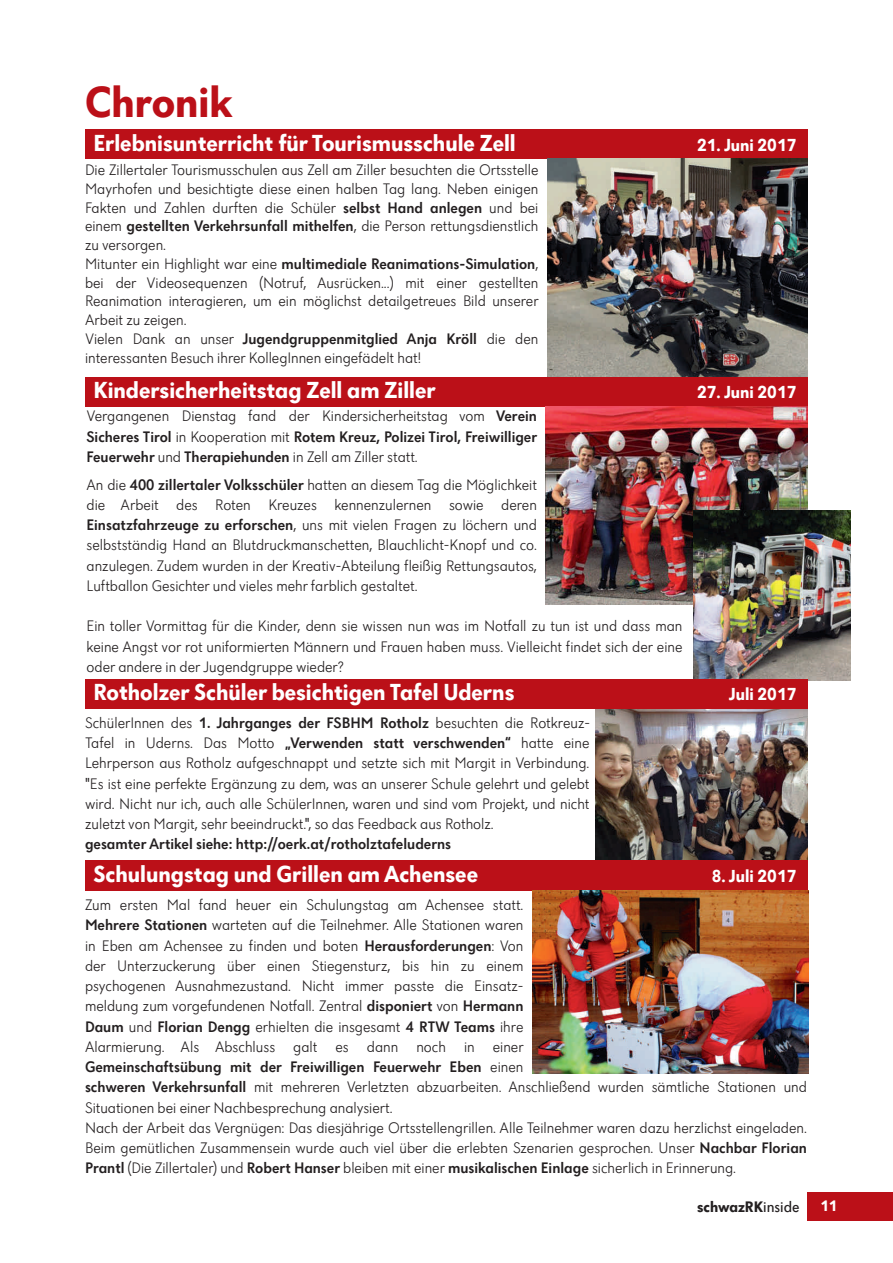
<style>
.page{position:relative;width:893px;height:1263px;background:#fff}
.page>*{position:absolute;margin:0;border:0;box-sizing:border-box;transform-origin:0 0}
.t1{font:700 45px "Dunant";color:#bb1018}
.t2{font:700 24px "Dunant";color:#fff}
.t3{font:700 18px "Dunant";color:#fff}
.t4{font:300 15.75px/20.2px "Dunant";color:#231f20;text-align:justify}
.t5{font:500 15.75px "Dunant";color:#231f20}
.t6{font:700 15.75px "Dunant";color:#231f20}
.t7{font:700 15.75px "Dunant";color:#fff}
.s1{font-weight:500}
.s2{font-weight:400}
</style>
<div class="page">
<div style="left:807px;top:1192px;width:86px;height:28px;background:#bb1018"></div>
<img style="left:595px;top:709px;width:213px;height:151px">
<div style="left:85px;top:129px;width:723px;height:30px;background:#bb1018"></div>
<img style="left:547px;top:159px;width:261px;height:218px">
<div style="left:85px;top:377px;width:723px;height:30px;background:#bb1018"></div>
<img style="left:546px;top:407px;width:262px;height:198px">
<img style="left:694px;top:510px;width:156px;height:170px">
<div style="left:85px;top:679px;width:723px;height:30px;background:#bb1018"></div>
<div style="left:85px;top:860px;width:723px;height:31px;background:#bb1018"></div>
<img style="left:533px;top:890px;width:275px;height:184px">
<h1 class="t1" style="left:85px;top:83px;width:149px">Chronik</h1>
<h2 class="t2" style="left:94px;top:133px;width:424px">Erlebnisunterricht für Tourismusschule Zell</h2>
<p class="t3" style="left:697px;top:137px;width:101px">21. Juni 2017</p>
<p class="t4" style="left:85px;top:162px;width:455px;line-height:18.8px;text-align:left">Die Zillertaler Tourismusschulen aus Zell am Ziller besuchten die Ortsstelle Mayrhofen und besichtigte diese einen halben Tag lang. Neben einigen Fakten und Zahlen durften die Schüler <span class="s1">selbst Hand anlegen</span> und bei einem <span class="s1">gestellten Verkehrsunfall mithelfen</span>, die Person rettungsdienstlich zu versorgen.<br>Mitunter ein Highlight war eine <span class="s1">multimediale Reanimations-Simulation</span>, bei der Videosequenzen (Notruf, Ausrücken...) mit einer gestellten Reanimation interagieren, um ein möglichst detailgetreues Bild unserer Arbeit zu zeigen.<br>Vielen Dank an unser <span class="s1">Jugendgruppenmitglied Anja Kröll</span> die den interessanten Besuch ihrer KollegInnen eingefädelt hat!</p>
<h2 class="t2" style="left:94px;top:380px;width:344px">Kindersicherheitstag Zell am Ziller</h2>
<p class="t3" style="left:697px;top:385px;width:101px">27. Juni 2017</p>
<p class="t4" style="left:87px;top:407px;width:452px">Vergangenen Dienstag fand der Kindersicherheitstag vom <span class="s1">Verein Sicheres Tirol</span> in Kooperation mit <span class="s1">Rotem Kreuz, Polizei Tirol, Freiwilliger Feuerwehr</span> und <span class="s1">Therapiehunden</span> in Zell am Ziller statt.</p>
<p class="t4" style="left:87px;top:476px;width:452px">An die <span class="s1">400 zillertaler Volksschüler</span> hatten an diesem Tag die Möglichkeit die Arbeit des Roten Kreuzes kennenzulernen sowie deren <span class="s1">Einsatzfahrzeuge zu erforschen</span>, uns mit vielen Fragen zu löchern und selbstständig Hand an Blutdruckmanschetten, Blauchlicht-Knopf und co. anzulegen. Zudem wurden in der Kreativ-Abteilung fleißig Rettungsautos, Luftballon Gesichter und vieles mehr farblich gestaltet.</p>
<p class="t4" style="left:87px;top:617px;width:597px">Ein toller Vormittag für die Kinder, denn sie wissen nun was im Notfall zu tun ist und dass man keine Angst vor rot uniformierten Männern und Frauen haben muss. Vielleicht findet sich der eine oder andere in der Jugendgruppe wieder?</p>
<h2 class="t2" style="left:94px;top:682px;width:422px">Rotholzer Schüler besichtigen Tafel Uderns</h2>
<p class="t3" style="left:729px;top:687px;width:69px">Juli 2017</p>
<p class="t4" style="left:85px;top:714px;width:507px">SchülerInnen des <span class="s1">1. Jahrganges der FSBHM Rotholz</span> besuchten die Rotkreuz-Tafel in Uderns. Das Motto <span class="s1">„Verwenden statt verschwenden“</span> hatte eine Lehrperson aus Rotholz aufgeschnappt und setzte sich mit Margit in Verbindung. "Es ist eine perfekte Ergänzung zu dem, was an unserer Schule gelehrt und gelebt wird. Nicht nur ich, auch alle SchülerInnen, waren und sind vom Projekt, und nicht zuletzt von Margit, sehr beeindruckt.", so das Feedback aus Rotholz.</p>
<p class="t5" style="left:85px;top:838px;width:368px">gesamter Artikel siehe: http://oerk.at/rotholztafeluderns</p>
<h2 class="t2" style="left:94px;top:863px;width:386px">Schulungstag und Grillen am Achensee</h2>
<p class="t3" style="left:712px;top:868px;width:86px">8. Juli 2017</p>
<p class="t4" style="left:85px;top:896px;width:723px;text-align:left">Zum ersten Mal fand heuer ein Schulungstag am Achensee statt.<br><span class="s1">Mehrere Stationen</span> warteten auf die Teilnehmer. Alle Stationen waren<br>in Eben am Achensee zu finden und boten <span class="s1">Herausforderungen</span>: Von<br>der Unterzuckerung über einen Stiegensturz, bis hin zu einem<br>psychogenen Ausnahmezustand. Nicht immer passte die Einsatz-<br>meldung zum vorgefundenen Notfall. Zentral <span class="s1">disponiert</span> von <span class="s1">Hermann<br>Daum</span> und <span class="s1">Florian Dengg</span> erhielten die insgesamt <span class="s1">4 RTW Teams</span> ihre<br>Alarmierung. Als Abschluss galt es dann noch in einer<br><span class="s1">Gemeinschaftsübung mit der Freiwilligen Feuerwehr Eben</span> einen<br><span class="s1">schweren Verkehrsunfall</span> mit mehreren Verletzten abzuarbeiten. Anschließend wurden sämtliche Stationen und Situationen bei einer Nachbesprechung analysiert.<br>Nach der Arbeit das Vergnügen: Das diesjährige Ortsstellengrillen. Alle Teilnehmer waren dazu herzlichst eingeladen.<br>Beim gemütlichen Zusammensein wurde auch viel über die erlebten Szenarien gesprochen. Unser <span class="s1">Nachbar Florian Prantl</span> (Die Zillertaler) und <span class="s1">Robert Hanser</span> bleiben mit einer <span class="s1">musikalischen Einlage</span> sicherlich in Erinnerung.</p>
<p class="t6" style="left:697px;top:1200px;width:104px">schwazRK<span class="s2">inside</span></p>
<p class="t7" style="left:820px;top:1200px;width:19px">11</p>
</div>
